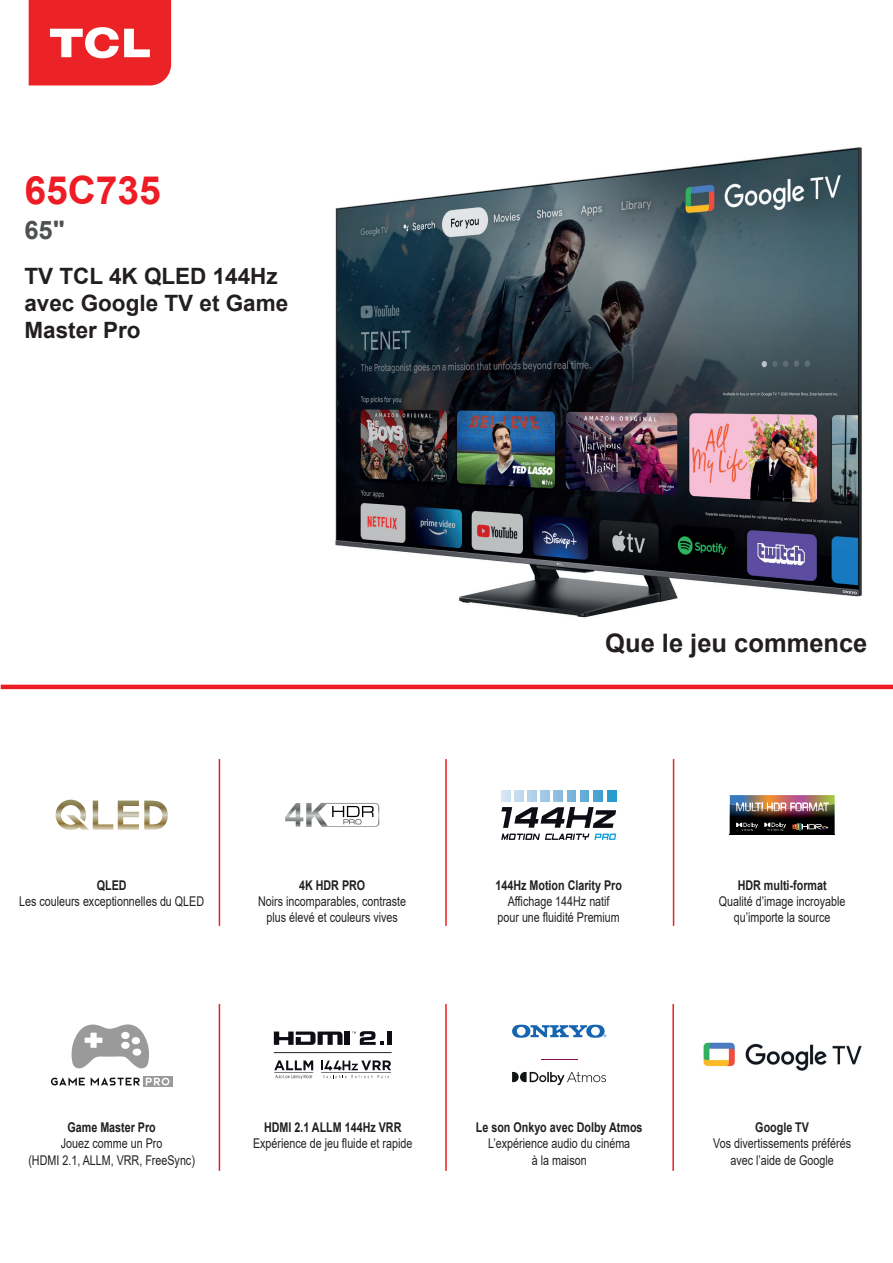
<style>
.page{position:relative;width:893px;height:1263px;background:#fff}
.page>*{position:absolute;margin:0;border:0;box-sizing:border-box;transform-origin:0 0}
.t1{font:700 39px "Arial";color:#ee1c25}
.t2{font:700 25.5px "Arial";color:#231f20}
.t3{font:700 25.5px "Arial";color:#4f5252}
.t4{font:700 22.5px/27px "Arial";color:#231f20}
.t5{font:13.35px/16px "Arial";color:#231f20;text-align:center;scale:.8 1}
.t6{font:700 13.35px "Arial";color:#231f20;scale:.8 1}
</style>
<div class="page">
<img style="left:335px;top:147px;width:527px;height:471px">
<svg style="left:29px;top:0;width:142px;height:85px;background:#ee3f41"></svg>
<hr style="left:1px;top:685px;width:892px;height:4px;background:#ee1d23">
<hr style="left:219px;top:759px;width:1px;height:167px;background:#ee1d23">
<hr style="left:445px;top:759px;width:2px;height:167px;background:#ee1d23">
<hr style="left:673px;top:759px;width:1px;height:167px;background:#ee1d23">
<hr style="left:219px;top:1004px;width:1px;height:167px;background:#ee1d23">
<hr style="left:445px;top:1004px;width:2px;height:167px;background:#ee1d23">
<hr style="left:672px;top:1004px;width:2px;height:167px;background:#ee1d23">
<svg style="left:285px;top:803px;width:94px;height:24px"></svg>
<img style="left:703px;top:1042px;width:159px;height:29px">
<div style="left:345px;top:1031px;width:5px;height:14px;background:#0e0d15"></div>
<svg style="left:274px;top:1031px;width:68px;height:14px"></svg>
<svg style="left:352px;top:1031px;width:32px;height:14px"></svg>
<div style="left:387px;top:1031px;width:5px;height:14px;background:#0e0d15"></div>
<hr style="left:274px;top:1052px;width:118px;height:1px;background:#0e0d15">
<svg style="left:274px;top:1060px;width:39px;height:19px"></svg>
<svg style="left:321px;top:1060px;width:70px;height:18px"></svg>
<svg style="left:501px;top:790px;width:115px;height:11px"></svg>
<svg style="left:501px;top:834px;width:115px;height:6px"></svg>
<svg style="left:501px;top:807px;width:115px;height:21px"></svg>
<svg style="left:143px;top:1076px;width:29px;height:11px"></svg>
<svg style="left:51px;top:1077px;width:34px;height:8px"></svg>
<svg style="left:91px;top:1077px;width:49px;height:8px"></svg>
<svg style="left:146px;top:1078px;width:23px;height:7px"></svg>
<svg style="left:71px;top:1024px;width:78px;height:45px"></svg>
<svg style="left:512px;top:1025px;width:94px;height:13px"></svg>
<hr style="left:541px;top:1059px;width:37px;height:1px;background:#810c50">
<svg style="left:512px;top:1072px;width:94px;height:13px"></svg>
<img style="left:730px;top:811px;width:105px;height:24px">
<img style="left:730px;top:795px;width:105px;height:16px">
<svg style="left:764px;top:823px;width:22px;height:8px"></svg>
<svg style="left:736px;top:823px;width:22px;height:8px"></svg>
<svg style="left:792px;top:823px;width:36px;height:7px"></svg>
<svg style="left:56px;top:800px;width:112px;height:30px"></svg>
<h1 class="t1" style="left:24px;top:163px;width:138px">65C735</h1>
<h2 class="t3" style="left:24px;top:212px;width:42px">65 "</h2>
<h3 class="t4" style="left:24px;top:263px;width:265px">TV TCL 4K QLED 144Hz avec Google TV et Game<br>Master Pro</h3>
<h2 class="t2" style="left:605px;top:625px;width:264px">Que le jeu commence</h2>
<p class="t6" style="left:97px;top:876px;width:39px">QLED</p>
<p class="t5" style="left:19px;top:893px;width:233px">Les couleurs exceptionnelles du QLED</p>
<p class="t6" style="left:299px;top:876px;width:84px">4K HDR PRO</p>
<p class="t5" style="left:258px;top:893px;width:187px">Noirs incomparables, contraste plus élevé et couleurs vives</p>
<p class="t6" style="left:495px;top:876px;width:160px">144Hz Motion Clarity Pro</p>
<p class="t5" style="left:497px;top:893px;width:154px">Affichage 144Hz natif pour une fluidité Premium</p>
<p class="t6" style="left:738px;top:876px;width:113px">HDR multi-format</p>
<p class="t5" style="left:719px;top:893px;width:160px">Qualité d’image incroyable qu’importe la source</p>
<p class="t6" style="left:67px;top:1118px;width:112px">Game Master Pro</p>
<p class="t5" style="left:28px;top:1136px;width:210px">Jouez comme un Pro<br>(HDMI 2.1, ALLM, VRR, FreeSync)</p>
<p class="t6" style="left:264px;top:1118px;width:173px">HDMI 2.1 ALLM 144Hz VRR</p>
<p class="t5" style="left:253px;top:1135px;width:201px">Expérience de jeu fluide et rapide</p>
<p class="t6" style="left:476px;top:1118px;width:210px">Le son Onkyo avec Dolby Atmos</p>
<p class="t5" style="left:488px;top:1135px;width:179px">L’expérience audio du cinéma à la maison</p>
<p class="t6" style="left:755px;top:1118px;width:69px">Google TV</p>
<p class="t5" style="left:713px;top:1135px;width:174px">Vos divertissements préférés avec l’aide de Google</p>
</div>
